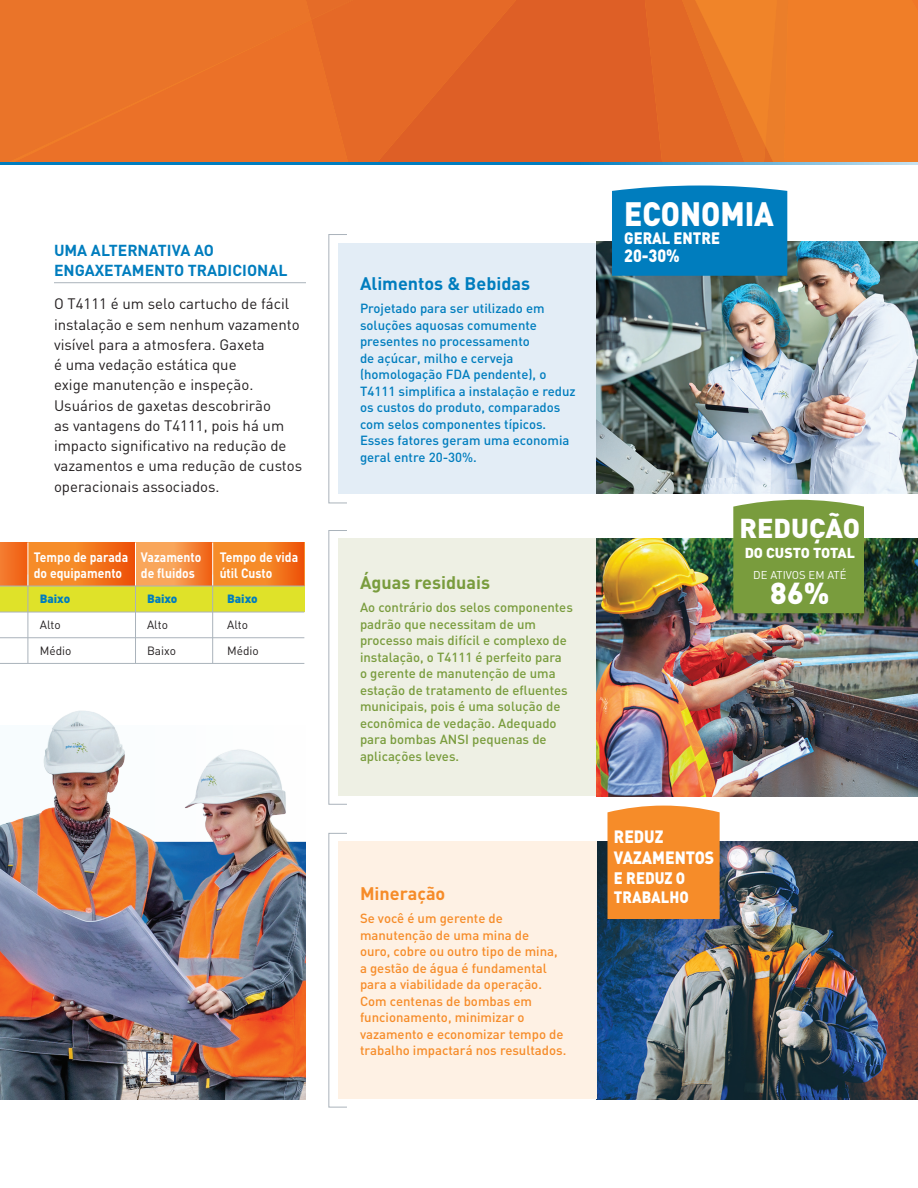
<style>
.page{position:relative;width:918px;height:1188px;background:#fff}
.page>*{position:absolute;margin:0;border:0;box-sizing:border-box;transform-origin:0 0}
.Bullets{font:900 33.45px "DIN";color:#fff;scale:.9 1}
.Bullets_white{font:900 30px "DIN";color:#fff}
.Bullets_white-2{font:900 27px "DIN";color:#fff}
.Bullets-2{font:700 18px "DIN";color:#007dbe}
.Bullets-3{font:700 18px "DIN";color:#799c3d}
.Bullets-4{font:700 18px "DIN";color:#f68c29}
.Bullets-5{font:900 17.7px/21.1px "DIN";color:#fff;scale:.9 1}
.Bullets-6{font:900 16.5px "DIN";color:#fff;scale:.9 1}
.Bullets-7{font:900 16.35px "DIN";color:#fff;scale:.9 1}
.Bullets-8{font:700 15.75px/19.5px "DIN";color:#007dbe}
.Bullets_white-3{font:15px/20.2px "DIN";color:#231f20}
.Bullets_white-4{font:900 14.25px "DIN";color:#fff}
.Bullets-9{font:700 13.5px/16.2px "DIN";color:#fff;scale:.9 1}
.Bullets-10{font:500 13.2px/16.5px "DIN";color:#799c3d}
.Bullets-11{font:500 13.2px/16.5px "DIN";color:#007dbe}
.Bullets-12{font:500 13.2px/16.5px "DIN";color:#f68c29}
.Bullets-13{font:11.85px "DIN";color:#231f20}
.Bullets-14{font:900 11.85px "DIN";color:#007dbe}
.Bullets_white-5{font:11.25px "DIN";color:#fff}
.s1{font-size:16.35px}
</style>
<div class="page">
<div style="left:213px;top:542px;width:91px;height:44px;background:#f68c29"></div>
<div style="left:135px;top:542px;width:78px;height:44px;background:#f9a65b"></div>
<div style="left:28px;top:542px;width:108px;height:44px;background:#f68c29"></div>
<img style="left:0;top:710px;width:306px;height:389px">
<div style="left:338px;top:538px;width:259px;height:258px;background:#eef0e4"></div>
<div style="left:338px;top:243px;width:259px;height:250px;background:#e3edf6"></div>
<div style="left:516px;top:0;width:129px;height:162px;background:#de5f26"></div>
<svg style="left:0;top:0;width:516px;height:162px;background:#e76d27"></svg>
<svg style="left:645px;top:0;width:273px;height:162px;background:#eb7827"></svg>
<hr style="left:0;top:162px;width:918px;height:3px;background:#007dbe">
<hr style="left:54px;top:282px;width:252px;height:1px;background:#aab3bb">
<img style="left:597px;top:241px;width:321px;height:252px">
<img style="left:597px;top:538px;width:321px;height:258px">
<img style="left:597px;top:841px;width:321px;height:258px">
<div style="left:76px;top:542px;width:59px;height:44px;background:linear-gradient(to right,#f58b28,#ed4d06)"></div>
<div style="left:0;top:542px;width:28px;height:44px;background:linear-gradient(to right,#f37d32,#f05c0f)"></div>
<div style="left:174px;top:542px;width:38px;height:44px;background:linear-gradient(to right,#f9a55a,#f05f12)"></div>
<div style="left:266px;top:542px;width:39px;height:44px;background:linear-gradient(to right,#f68c29,#ed4d06)"></div>
<div style="left:0;top:586px;width:305px;height:26px;background:#dfe229"></div>
<hr style="left:212px;top:575px;width:1px;height:88px;background:#aab3bb">
<hr style="left:212px;top:542px;width:1px;height:44px;background:#fff">
<hr style="left:135px;top:575px;width:1px;height:88px;background:#aab3bb">
<hr style="left:135px;top:542px;width:1px;height:44px;background:#fff">
<hr style="left:28px;top:575px;width:1px;height:88px;background:#aab3bb">
<hr style="left:28px;top:542px;width:1px;height:44px;background:#fff">
<hr style="left:0;top:586px;width:304px;height:1px;background:#aab3bb">
<hr style="left:0;top:612px;width:304px;height:1px;background:#aab3bb">
<hr style="left:0;top:663px;width:304px;height:1px;background:#aab3bb">
<hr style="left:0;top:637px;width:304px;height:1px;background:#aab3bb">
<div style="left:338px;top:841px;width:259px;height:258px;background:#fef1e4"></div>
<div style="left:328px;top:234px;width:19px;height:269px;border:1px solid #aab3bb"></div>
<div style="left:328px;top:530px;width:19px;height:275px;border:1px solid #aab3bb"></div>
<div style="left:328px;top:833px;width:19px;height:274px;border:1px solid #aab3bb"></div>
<div style="left:612px;top:186px;width:175px;height:90px;background:#007dbe"></div>
<div style="left:733px;top:500px;width:131px;height:113px;background:#799c3d"></div>
<div style="left:607px;top:806px;width:113px;height:113px;background:#f68c29"></div>
<p class="Bullets-8" style="left:54px;top:240px;width:235px">UMA ALTERNATIVA AO<br>ENGAXETAMENTO TRADICIONAL</p>
<p class="Bullets_white-3" style="left:54px;top:294px;width:250px">O T4111 é um selo cartucho de fácil instalação e sem nenhum vazamento visível para a atmosfera. Gaxeta<br>é uma vedação estática que<br>exige manutenção e inspeção.<br>Usuários de gaxetas descobrirão<br>as vantagens do T4111, pois há um impacto significativo na redução de vazamentos e uma redução de custos operacionais associados.</p>
<p class="Bullets-9" style="left:34px;top:548px;width:106px">Tempo de parada do equipamento</p>
<p class="Bullets-9" style="left:220px;top:548px;width:89px">Tempo de vida útil Custo</p>
<p class="Bullets-9" style="left:141px;top:548px;width:69px">Vazamento de fluidos</p>
<p class="Bullets-14" style="left:40px;top:590px;width:32px">Baixo</p>
<p class="Bullets-14" style="left:147px;top:590px;width:32px">Baixo</p>
<p class="Bullets-14" style="left:227px;top:590px;width:32px">Baixo</p>
<p class="Bullets-13" style="left:40px;top:617px;width:22px">Alto</p>
<p class="Bullets-13" style="left:147px;top:617px;width:22px">Alto</p>
<p class="Bullets-13" style="left:227px;top:617px;width:22px">Alto</p>
<p class="Bullets-13" style="left:40px;top:644px;width:33px">Médio</p>
<p class="Bullets-13" style="left:147px;top:644px;width:30px">Baixo</p>
<p class="Bullets-13" style="left:227px;top:644px;width:33px">Médio</p>
<p class="Bullets-2" style="left:360px;top:272px;width:172px">Alimentos &amp; Bebidas</p>
<p class="Bullets-11" style="left:360px;top:300px;width:217px">Projetado para ser utilizado em soluções aquosas comumente presentes no processamento<br>de açúcar, milho e cerveja (homologação FDA pendente), o<br>T4111 simplifica a instalação e reduz os custos do produto, comparados com selos componentes típicos.<br>Esses fatores geram uma economia geral entre 20-30%.</p>
<p class="Bullets-3" style="left:360px;top:571px;width:132px">Águas residuais</p>
<p class="Bullets-10" style="left:360px;top:599px;width:214px">Ao contrário dos selos componentes padrão que necessitam de um processo mais difícil e complexo de instalação, o T4111 é perfeito para<br>o gerente de manutenção de uma estação de tratamento de efluentes municipais, pois é uma solução de econômica de vedação. Adequado para bombas ANSI pequenas de aplicações leves.</p>
<p class="Bullets-4" style="left:360px;top:882px;width:87px">Mineração</p>
<p class="Bullets-12" style="left:360px;top:910px;width:208px">Se você é um gerente de manutenção de uma mina de<br>ouro, cobre ou outro tipo de mina, a gestão de água é fundamental para a viabilidade da operação.<br>Com centenas de bombas em funcionamento, minimizar o vazamento e economizar tempo de trabalho impactará nos resultados.</p>
<p class="Bullets" style="left:624px;top:192px;width:168px">ECONOMIA</p>
<p class="Bullets-7" style="left:624px;top:227px;width:108px">GERAL ENTRE</p>
<p class="Bullets-5" style="left:624px;top:244px;width:63px">20-30%</p>
<p class="Bullets_white-2" style="left:740px;top:510px;width:122px">REDUÇÃO</p>
<p class="Bullets_white-4" style="left:745px;top:544px;width:112px">DO CUSTO TOTAL</p>
<p class="Bullets_white-5" style="left:753px;top:568px;width:95px">DE ATIVOS EM ATÉ</p>
<p class="Bullets_white" style="left:770px;top:573px;width:61px">86%</p>
<p class="Bullets-5" style="left:614px;top:825px;width:113px">REDUZ<br>VAZAMENTOS</p>
<p class="Bullets-6" style="left:614px;top:867px;width:81px">E REDUZ <span class="s1">O</span></p>
<p class="Bullets-7" style="left:614px;top:887px;width:85px">TRABALHO</p>
</div>
